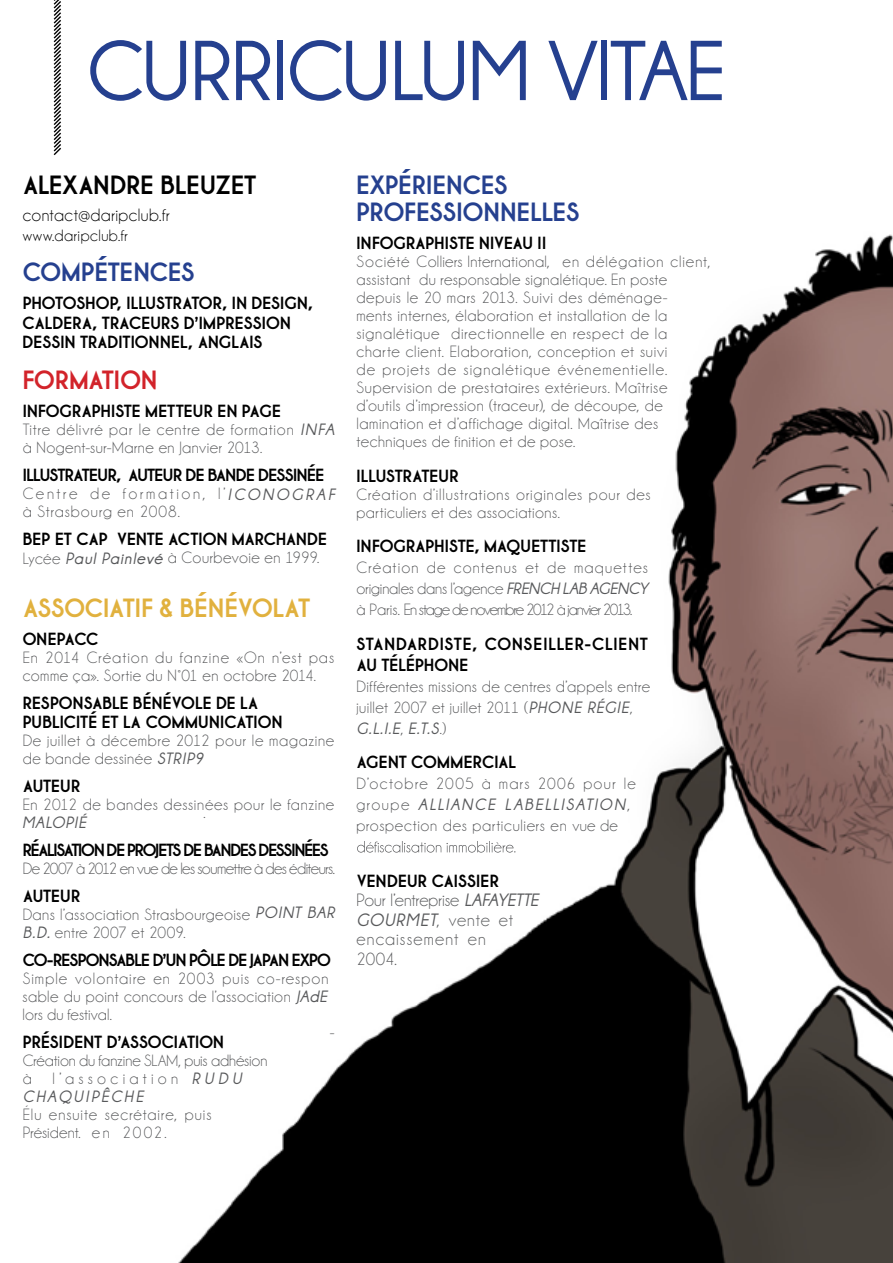
<style>
.page{position:relative;width:893px;height:1263px;background:#fff}
.page>*{position:absolute;margin:0;border:0;box-sizing:border-box;transform-origin:0 0}
.t1{font:700 85.5px "Champagne&Limousines";letter-spacing:-.02em;color:#25408f}
.t2{font:700 27px/27px "Champagne&Limousines Thick";color:#25408f}
.t3{font:700 27px "Champagne&Limousines Thick";letter-spacing:-.005em;color:#e1b13e}
.t4{font:700 27px "Champagne&Limousines Thick";letter-spacing:-.005em;color:#000}
.t5{font:700 27px "Champagne&Limousines Thick";letter-spacing:.005em;color:#d2232a}
.t6{font:700 18px/19.5px "Champagne&Limousines Thick";letter-spacing:-.005em;color:#000}
.t7{font:18px/19.5px "Champagne&Limousines";letter-spacing:.04em;color:#58595b}
.t8{font:700 18px/21px "Champagne&Limousines Thick";letter-spacing:.03em;color:#000}
.t9{font:700 18px "Champagne&Limousines Thick";letter-spacing:-.065em;color:#000}
.t10{font:700 18px "Champagne&Limousines Thick";letter-spacing:-.04em;color:#000}
.t11{font:700 18px "Champagne&Limousines Thick";letter-spacing:-.055em;color:#000}
.t12{font:18px "Champagne&Limousines";letter-spacing:.025em;color:#000}
.t13{font:16.5px/18px "Champagne&Limousines";letter-spacing:.035em;color:#58595b}
.t14{font:16.5px/18px "Champagne&Limousines";letter-spacing:.145em;color:#58595b}
.t15{font:16.5px "Champagne&Limousines";letter-spacing:-.03em;color:#58595b}
.t16{font:16.5px "Champagne&Limousines";letter-spacing:.065em;color:#58595b}
.t17{font:16.5px/18px "Champagne&Limousines";letter-spacing:-.005em;color:#58595b}
.t18{font:16.5px/18px "Champagne&Limousines";letter-spacing:.055em;color:#58595b}
.t19{font:italic 700 16.5px/18px "Champagne&Limousines";letter-spacing:.14em;color:#58595b}
.t20{font:16.5px "Champagne&Limousines";letter-spacing:.03em;color:#000}
.t21{font:italic 700 16.5px "Champagne&Limousines";letter-spacing:.05em;color:#58595b}
.s1{font-weight:700;font-style:italic}
.s2{font-weight:400;font-style:normal}
</style>
<div class="page">
<img style="left:178px;top:234px;width:715px;height:1029px">
<svg style="left:357px;top:841px;width:158px;height:11px"></svg>
<svg style="left:53px;top:0;width:8px;height:156px"></svg>
<h1 class="t1" style="left:87px;top:23px;width:641px">CURRICULUM VITAE</h1>
<h2 class="t4" style="left:23px;top:169px;width:235px">ALEXANDRE BLEUZET</h2>
<p class="t12" style="left:23px;top:205px;width:148px">contact@daripclub.fr</p>
<p class="t20" style="left:23px;top:226px;width:107px">www.daripclub.fr</p>
<h2 class="t2" style="left:23px;top:259px;width:173px">COMPÉTENCES</h2>
<p class="t6" style="left:23px;top:294px;width:292px">PHOTOSHOP, ILLUSTRATOR, IN DESIGN,<br>CALDERA, TRACEURS D’IMPRESSION<br>DESSIN TRADITIONNEL, ANGLAIS</p>
<h2 class="t5" style="left:23px;top:363px;width:136px">FORMATION</h2>
<p class="t6" style="left:23px;top:401px;width:260px">INFOGRAPHISTE METTEUR EN PAGE</p>
<p class="t13" style="left:23px;top:420px;width:313px">Titre délivré par le centre de formation <span class="s1">INFA </span>à Nogent-sur-Marne en Janvier 2013.</p>
<p class="t10" style="left:23px;top:464px;width:303px">ILLUSTRATEUR, AUTEUR DE BANDE DESSINÉE</p>
<p class="t14" style="left:23px;top:484px;width:313px">Centre de formation, l’<span class="s1">ICONOGRAF </span>à Strasbourg en 2008.</p>
<p class="t6" style="left:23px;top:529px;width:306px">BEP ET CAP VENTE ACTION MARCHANDE</p>
<p class="t13" style="left:23px;top:548px;width:298px">Lycée <span class="s1">Paul Painlevé</span> à Courbevoie en 1999.</p>
<h2 class="t3" style="left:23px;top:591px;width:289px">ASSOCIATIF &amp; BÉNÉVOLAT</h2>
<p class="t6" style="left:23px;top:629px;width:77px">ONEPACC</p>
<p class="t13" style="left:23px;top:648px;width:313px">En 2014 Création du fanzine «On n’est pas comme ça». Sortie du N°01 en octobre 2014.</p>
<p class="t6" style="left:23px;top:693px;width:261px">RESPONSABLE BÉNÉVOLE DE LA<br>PUBLICITÉ ET LA COMMUNICATION</p>
<p class="t13" style="left:23px;top:732px;width:313px">De juillet à décembre 2012 pour le magazine de bande dessinée <span class="s1">STRIP9</span></p>
<p class="t6" style="left:23px;top:777px;width:59px">AUTEUR</p>
<p class="t13" style="left:23px;top:796px;width:313px">En 2012 de bandes dessinées pour le fanzine</p>
<p class="t21" style="left:23px;top:813px;width:65px">MALOPIÉ</p>
<p class="t9" style="left:23px;top:839px;width:307px">RÉALISATION DE PROJETS DE BANDES DESSINÉES</p>
<p class="t15" style="left:23px;top:859px;width:314px">De 2007 à 2012 en vue de les soumettre à des éditeurs.</p>
<p class="t6" style="left:23px;top:887px;width:59px">AUTEUR</p>
<p class="t13" style="left:23px;top:906px;width:313px">Dans l’association Strasbourgeoise <span class="s1">POINT BAR<br>B.D.</span> entre 2007 et 2009.</p>
<p class="t11" style="left:23px;top:949px;width:310px">CO-RESPONSABLE D’UN PÔLE DE JAPAN EXPO</p>
<p class="t16" style="left:23px;top:969px;width:307px">Simple volontaire en 2003 puis co-respon</p>
<p class="t13" style="left:203px;top:804px;width:4px">.</p>
<p class="t13" style="left:23px;top:988px;width:306px">sable du point concours de l’association <span class="s1">JAdE </span>lors du festival.</p>
<p class="t6" style="left:23px;top:1033px;width:203px">PRÉSIDENT D’ASSOCIATION</p>
<p class="t17" style="left:23px;top:1052px;width:246px">Création du fanzine SLAM, puis adhésion à</p>
<p class="t13" style="left:330px;top:1024px;width:6px">-</p>
<p class="t19" style="left:23px;top:1070px;width:220px;text-indent:30px"><span class="s2">l’association</span> RUDU<br>CHAQUIPÊCHE</p>
<p class="t13" style="left:92px;top:1124px;width:76px">en 2002.</p>
<p class="t18" style="left:23px;top:1106px;width:190px">Élu ensuite secrétaire, puis<br>Président.</p>
<h2 class="t2" style="left:356px;top:172px;width:224px">EXPÉRIENCES<br>PROFESSIONNELLES</h2>
<p class="t6" style="left:356px;top:234px;width:191px">INFOGRAPHISTE NIVEAU II</p>
<p class="t13" style="left:356px;top:253px;width:356px">Société Colliers International, en délégation client, assistant du responsable signalétique. En poste depuis le 20 mars 2013. Suivi des déménage-<br>ments internes, élaboration et installation de la signalétique directionnelle en respect de la charte client. Elaboration, conception et suivi<br>de projets de signalétique événementielle.<br>Supervision de prestataires extérieurs. Maîtrise d’outils d’impression (traceur), de découpe, de lamination et d’affichage digital. Maîtrise des techniques de finition et de pose.</p>
<p class="t6" style="left:356px;top:466px;width:104px">ILLUSTRATEUR</p>
<p class="t13" style="left:356px;top:485px;width:296px">Création d’illustrations originales pour des particuliers et des associations.</p>
<p class="t6" style="left:356px;top:537px;width:231px">INFOGRAPHISTE, MAQUETTISTE</p>
<p class="t13" style="left:356px;top:557px;width:293px;line-height:21px;text-align:justify">Création de contenus et de maquettes originales dans l’agence <span class="s1">FRENCH LAB AGENCY </span>à Paris. En stage de novembre 2012 à janvier 2013.</p>
<p class="t8" style="left:356px;top:633px;width:293px">STANDARDISTE, CONSEILLER-CLIENT<br>AU TÉLÉPHONE</p>
<p class="t13" style="left:356px;top:676px;width:295px;line-height:21px">Différentes missions de centres d’appels entre juillet 2007 et juillet 2011 (<span class="s1">PHONE RÉGIE</span>,<br><span class="s1">G.L.I.E</span>, <span class="s1">E.T.S</span>.)</p>
<p class="t6" style="left:356px;top:753px;width:161px">AGENT COMMERCIAL</p>
<p class="t13" style="left:356px;top:773px;width:281px;line-height:21px">D’octobre 2005 à mars 2006 pour le groupe <span class="s1">ALLIANCE LABELLISATION</span>, prospection des particuliers en vue de</p>
<p class="t6" style="left:356px;top:871px;width:144px">VENDEUR CAISSIER</p>
<p class="t7" style="left:356px;top:890px;width:184px">Pour l’entreprise <span class="s1">LAFAYETTE<br>GOURMET</span>, vente et encaissement en<br>2004.</p>
</div>
